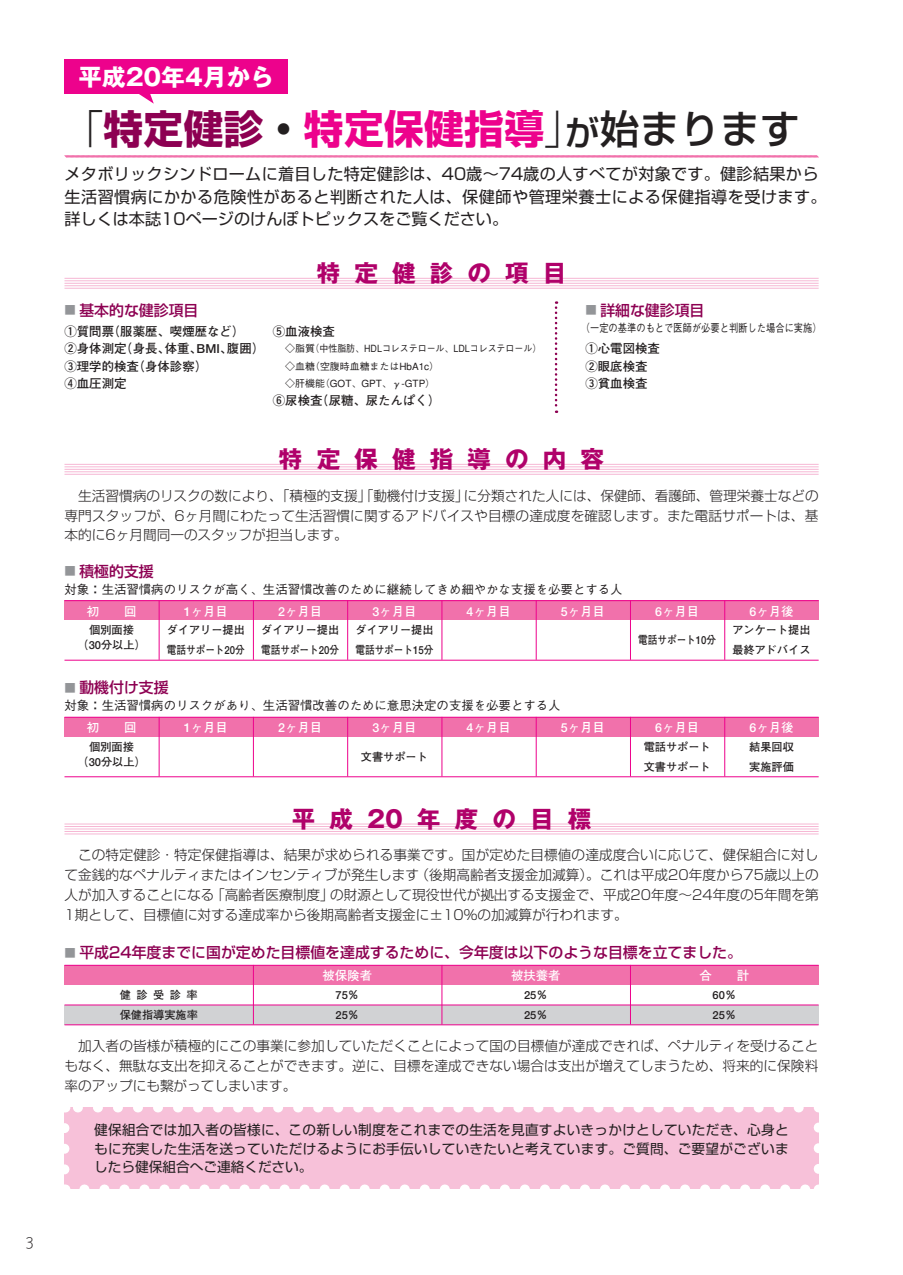
<style>
.page{position:relative;width:903px;height:1275px;background:#fff}
.page>*{position:absolute;margin:0;border:0;box-sizing:border-box;transform-origin:0 0}
.t1{font:700 39.73px "Shin Go";letter-spacing:.01em;color:#ed028c}
.t2{font:700 23.62px "Gothic MB101";letter-spacing:.6em;color:#b0016a}
.t3{font:700 23.62px "Gothic MB101";color:#fff}
.t4{font:16.1px/22.4px "Shin Go";letter-spacing:.02em;color:#231f20}
.t5{font:500 14.88px "Shin Go";color:#8d0052}
.t6{font:300 13.65px/19.8px "Shin Go";color:#231f20;text-align:justify}
.t7{font:13.65px/18.6px "Shin Go";letter-spacing:.02em;color:#231f20;text-align:justify}
.t8{font:700 12.42px/17.3px "Futo Go B101";color:#231f20}
.t9{font:500 12.42px "Gothic BBB";color:#231f20}
.t10{font:700 12.42px "Futo Go B101";color:#fff}
.t11{font:700 11.2px/19.8px "Futo Go B101";color:#231f20}
.t12{font:500 11.2px "Gothic BBB";color:#231f20;scale:.83 1}
.t13{font:700 11.2px "Futo Go B101";color:#231f20;scale:.86 1}
.t14{font:500 9.97px/17.3px "Gothic BBB";color:#231f20}
.s1{font-weight:300;color:#231f20}
.s2{color:#8d0052}
.s3{color:#231f20}
.s4{font-weight:500;font-size:34.65px;color:#231f20}
.s5{font-weight:500;color:#231f20}
.s6{font-weight:300;font-size:11.2px;color:#939598}
</style>
<div class="page">
<div style="left:64px;top:1005px;width:755px;height:19px;background:#d1d2d4"></div>
<div style="left:64px;top:1107px;width:755px;height:82px;background:#f7c1d9"></div>
<svg style="left:84px;top:1184px;width:725px;height:5px"></svg>
<svg style="left:814px;top:1122px;width:5px;height:47px"></svg>
<svg style="left:74px;top:1107px;width:725px;height:5px"></svg>
<svg style="left:64px;top:1128px;width:5px;height:61px"></svg>
<div style="left:64px;top:60px;width:224px;height:34px;background:#ed028c"></div>
<svg style="left:139px;top:94px;width:15px;height:10px"></svg>
<hr style="left:64px;top:278px;width:755px;height:1px;background:#f6b7d4">
<hr style="left:64px;top:280px;width:755px;height:1px;background:#f6b7d4">
<hr style="left:64px;top:283px;width:755px;height:1px;background:#f6b7d4">
<hr style="left:64px;top:285px;width:755px;height:1px;background:#f6b7d4">
<hr style="left:64px;top:288px;width:755px;height:1px;background:#f6b7d4">
<hr style="left:64px;top:464px;width:755px;height:1px;background:#f6b7d4">
<hr style="left:64px;top:466px;width:755px;height:1px;background:#f6b7d4">
<hr style="left:64px;top:469px;width:755px;height:1px;background:#f6b7d4">
<hr style="left:64px;top:471px;width:755px;height:1px;background:#f6b7d4">
<hr style="left:64px;top:474px;width:755px;height:1px;background:#f6b7d4">
<hr style="left:64px;top:823px;width:755px;height:1px;background:#f6b7d4">
<hr style="left:64px;top:826px;width:755px;height:1px;background:#f6b7d4">
<hr style="left:64px;top:828px;width:755px;height:1px;background:#f6b7d4">
<hr style="left:64px;top:831px;width:755px;height:1px;background:#f6b7d4">
<hr style="left:64px;top:833px;width:755px;height:1px;background:#f6b7d4">
<div style="left:64px;top:600px;width:755px;height:20px;background:#f171ab"></div>
<hr style="left:64px;top:660px;width:755px;height:1px;background:#ed028c">
<hr style="left:159px;top:600px;width:1px;height:60px;background:#ed028c">
<hr style="left:253px;top:600px;width:1px;height:60px;background:#ed028c">
<hr style="left:347px;top:600px;width:1px;height:60px;background:#ed028c">
<hr style="left:441px;top:600px;width:1px;height:60px;background:#ed028c">
<hr style="left:536px;top:600px;width:1px;height:60px;background:#ed028c">
<hr style="left:630px;top:600px;width:1px;height:60px;background:#ed028c">
<hr style="left:724px;top:600px;width:1px;height:60px;background:#ed028c">
<hr style="left:64px;top:600px;width:755px;height:1px;background:#ed028c">
<div style="left:64px;top:717px;width:755px;height:20px;background:#f171ab"></div>
<hr style="left:64px;top:776px;width:755px;height:1px;background:#ed028c">
<hr style="left:159px;top:717px;width:1px;height:59px;background:#ed028c">
<hr style="left:253px;top:717px;width:1px;height:59px;background:#ed028c">
<hr style="left:347px;top:717px;width:1px;height:59px;background:#ed028c">
<hr style="left:441px;top:717px;width:1px;height:59px;background:#ed028c">
<hr style="left:536px;top:717px;width:1px;height:59px;background:#ed028c">
<hr style="left:630px;top:717px;width:1px;height:59px;background:#ed028c">
<hr style="left:724px;top:717px;width:1px;height:59px;background:#ed028c">
<hr style="left:64px;top:717px;width:755px;height:1px;background:#ed028c">
<div style="left:64px;top:965px;width:755px;height:20px;background:#f171ab"></div>
<hr style="left:64px;top:1024px;width:755px;height:1px;background:#ed028c">
<hr style="left:253px;top:965px;width:1px;height:59px;background:#ed028c">
<hr style="left:441px;top:965px;width:1px;height:59px;background:#ed028c">
<hr style="left:630px;top:965px;width:1px;height:59px;background:#ed028c">
<hr style="left:64px;top:965px;width:755px;height:1px;background:#ed028c">
<hr style="left:64px;top:1005px;width:755px;height:1px;background:#ed028c">
<svg style="left:555px;top:301px;width:2px;height:112px"></svg>
<svg style="left:64px;top:155px;width:755px;height:3px;background:#f391be"></svg>
<p class="t3" style="left:79px;top:60px;width:197px">平成20年4月から</p>
<p class="t1" style="left:63px;top:102px;width:738px"><span class="s1">「</span><span class="s2">特定健診</span><span class="s3">・</span>特定保健指導<span class="s1">」</span><span class="s4">が</span><span class="s5">始まります</span></p>
<p class="t4" style="left:64px;top:162px;width:763px">メタボリックシンドロームに着目した特定健診は、40歳～74歳の人すべてが対象です。健診結果から生活習慣病にかかる危険性があると判断された人は、保健師や管理栄養士による保健指導を受けます。詳しくは本誌10ページのけんぽトピックスをご覧ください。</p>
<p class="t5" style="left:64px;top:300px;width:135px"><span class="s6">■</span> 基本的な健診項目</p>
<p class="t2" style="left:317px;top:256px;width:251px">特定健診の項目</p>
<p class="t8" style="left:64px;top:323px;width:201px">①質問票（服薬歴、喫煙歴など）<br>②身体測定（身長、体重、BMI、腹囲）<br>③理学的検査（身体診察）<br>④血圧測定</p>
<p class="t8" style="left:273px;top:323px;width:64px">⑤血液検査</p>
<p class="t14" style="left:285px;top:340px;width:257px">◇脂質（中性脂肪、HDLコレステロール、LDLコレステロール）◇血糖（空腹時血糖またはHbA1c）<br>◇肝機能（GOT、GPT、γ-GTP）</p>
<p class="t8" style="left:273px;top:392px;width:169px">⑥尿検査（尿糖、尿たんぱく）</p>
<p class="t5" style="left:585px;top:300px;width:121px"><span class="s6">■</span> 詳細な健診項目</p>
<p class="t12" style="left:581px;top:322px;width:292px">（一定の基準のもとで医師が必要と判断した場合に実施）</p>
<p class="t8" style="left:585px;top:340px;width:76px">①心電図検査<br>②眼底検査<br>③貧血検査</p>
<p class="t2" style="left:279px;top:442px;width:327px">特定保健指導の内容</p>
<p class="t6" style="left:64px;top:485px;width:756px">　生活習慣病のリスクの数により、「積極的支援」「動機付け支援」に分類された人には、保健師、看護師、管理栄養士などの専門スタッフが、6ヶ月間にわたって生活習慣に関するアドバイスや目標の達成度を確認します。また電話サポートは、基本的に6ヶ月間同一のスタッフが担当します。</p>
<p class="t5" style="left:64px;top:561px;width:91px"><span class="s6">■</span> 積極的支援</p>
<p class="t9" style="left:64px;top:582px;width:560px">対象：生活習慣病のリスクが高く、生活習慣改善のために継続してきめ細やかな支援を必要とする人</p>
<p class="t10" style="left:87px;top:604px;width:51px">初　　回</p>
<p class="t11" style="left:78px;top:623px;width:70px;line-height:14.9px;text-align:center">個別面接（30分以上）</p>
<p class="t10" style="left:184px;top:604px;width:46px">1ヶ月目</p>
<p class="t11" style="left:167px;top:620px;width:80px">ダイアリー提出電話サポート20分</p>
<p class="t10" style="left:278px;top:604px;width:46px">2ヶ月目</p>
<p class="t11" style="left:261px;top:620px;width:80px">ダイアリー提出電話サポート20分</p>
<p class="t10" style="left:372px;top:604px;width:46px">3ヶ月目</p>
<p class="t11" style="left:355px;top:620px;width:80px">ダイアリー提出電話サポート15分</p>
<p class="t10" style="left:467px;top:604px;width:46px">4ヶ月目</p>
<p class="t10" style="left:561px;top:604px;width:46px">5ヶ月目</p>
<p class="t10" style="left:655px;top:604px;width:46px">6ヶ月目</p>
<p class="t13" style="left:638px;top:634px;width:92px">電話サポート10分</p>
<p class="t5" style="left:64px;top:678px;width:106px"><span class="s6">■</span> 動機付け支援</p>
<p class="t9" style="left:64px;top:699px;width:498px">対象：生活習慣病のリスクがあり、生活習慣改善のために意思決定の支援を必要とする人</p>
<p class="t10" style="left:87px;top:720px;width:51px">初　　回</p>
<p class="t11" style="left:78px;top:739px;width:70px;line-height:14.9px;text-align:center">個別面接（30分以上）</p>
<p class="t10" style="left:184px;top:720px;width:46px">1ヶ月目</p>
<p class="t10" style="left:278px;top:720px;width:46px">2ヶ月目</p>
<p class="t10" style="left:372px;top:720px;width:46px">3ヶ月目</p>
<p class="t11" style="left:361px;top:747px;width:68px">文書サポート</p>
<p class="t10" style="left:467px;top:720px;width:46px">4ヶ月目</p>
<p class="t10" style="left:561px;top:720px;width:46px">5ヶ月目</p>
<p class="t10" style="left:655px;top:720px;width:46px">6ヶ月目</p>
<p class="t11" style="left:644px;top:737px;width:68px">電話サポート文書サポート</p>
<p class="t10" style="left:749px;top:604px;width:46px">6ヶ月後</p>
<p class="t11" style="left:732px;top:620px;width:80px">アンケート提出最終アドバイス</p>
<p class="t10" style="left:749px;top:720px;width:46px">6ヶ月後</p>
<p class="t11" style="left:749px;top:737px;width:46px">結果回収実施評価</p>
<p class="t2" style="left:292px;top:802px;width:301px">平成20年度の目標</p>
<p class="t6" style="left:64px;top:845px;width:756px">　この特定健診・特定保健指導は、結果が求められる事業です。国が定めた目標値の達成度合いに応じて、健保組合に対して金銭的なペナルティまたはインセンティブが発生します（後期高齢者支援金加減算）。これは平成20年度から75歳以上の人が加入することになる「高齢者医療制度」の財源として現役世代が拠出する支援金で、平成20年度～24年度の5年間を第1期として、目標値に対する達成率から後期高齢者支援金に±10%の加減算が行われます。</p>
<p class="t5" style="left:64px;top:943px;width:679px"><span class="s6">■</span> 平成24年度までに国が定めた目標値を達成するために、今年度は以下のような目標を立てました。</p>
<p class="t11" style="left:120px;top:985px;width:80px">健 診 受 診 率保健指導実施率</p>
<p class="t10" style="left:322px;top:968px;width:51px">被保険者</p>
<p class="t11" style="left:335px;top:985px;width:25px">75％<br>25％</p>
<p class="t10" style="left:511px;top:968px;width:51px">被扶養者</p>
<p class="t11" style="left:524px;top:985px;width:25px">25％<br>25％</p>
<p class="t10" style="left:699px;top:968px;width:51px">合　　計</p>
<p class="t11" style="left:712px;top:985px;width:25px">60％<br>25％</p>
<p class="t6" style="left:64px;top:1036px;width:755px">　加入者の皆様が積極的にこの事業に参加していただくことによって国の目標値が達成できれば、ペナルティを受けることもなく、無駄な支出を抑えることができます。逆に、目標を達成できない場合は支出が増えてしまうため、将来的に保険料率のアップにも繋がってしまいます。</p>
<p class="t7" style="left:94px;top:1120px;width:696px">健保組合では加入者の皆様に、この新しい制度をこれまでの生活を見直すよいきっかけとしていただき、心身ともに充実した生活を送っていただけるようにお手伝いしていきたいと考えています。ご質問、ご要望がございましたら健保組合へご連絡ください。</p>
</div>
